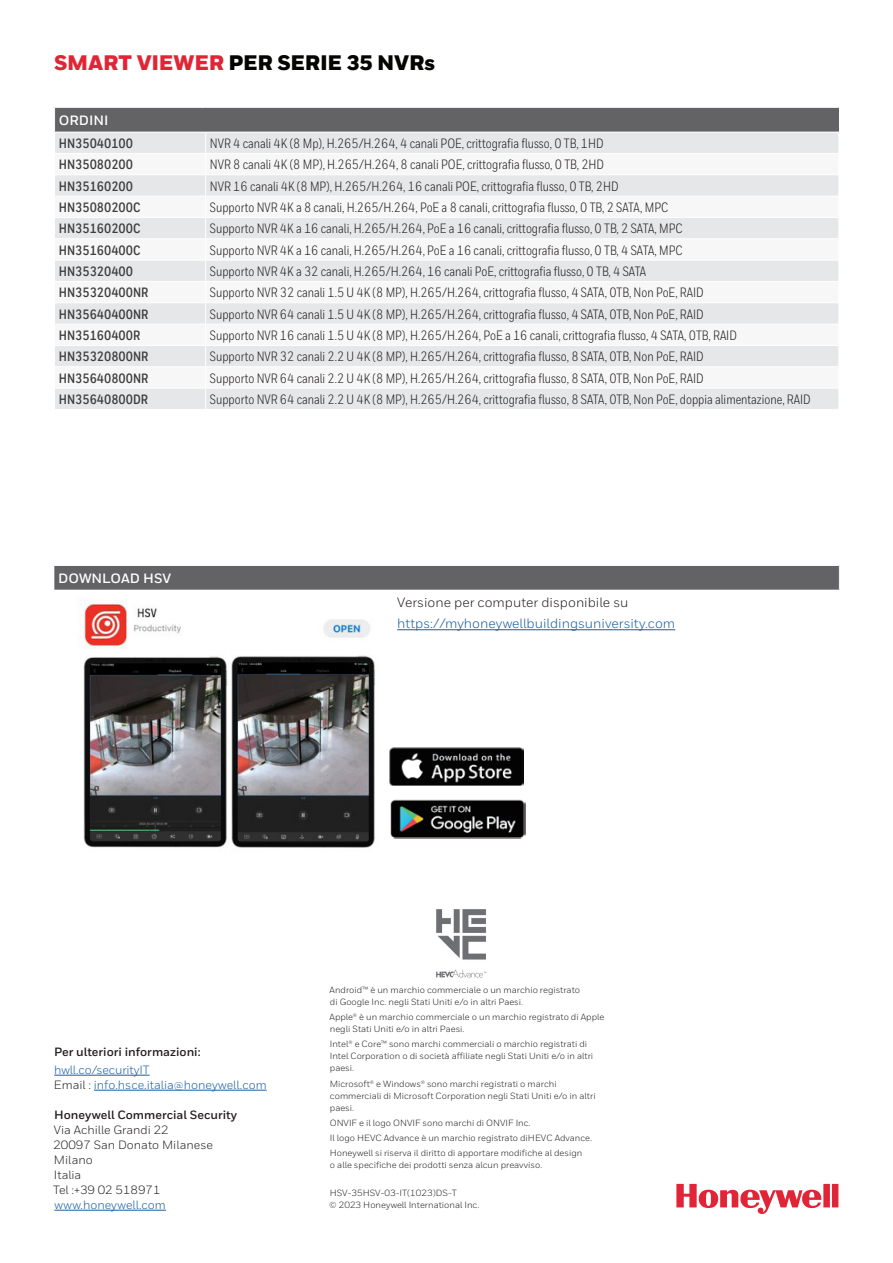
<style>
.page{position:relative;width:893px;height:1263px;background:#fff}
.page>*{position:absolute;margin:0;border:0;box-sizing:border-box;transform-origin:0 0}
.Subtitle__indent_for_50_40_title{font:900 21px "Honeywell Sans";letter-spacing:-.01em;color:#040503}
.Table__Body{font:13.5px "Honeywell Cond";color:#231f20}
.Table__Body__Bold__All_Cap{font:700 13.5px "Honeywell Cond";color:#3e3e3f}
.t1{font:13.5px "Honeywell Sans";color:#175d9e}
.t2{font:13.5px "Honeywell Sans";color:#231f20}
._18_Inside__Table_Subheading{font:700 13.5px "Honeywell Sans";color:#fff}
.Cover__Address_Block{font:12px "Honeywell Sans";color:#231f20}
._24_Back__Address_Block_Text{font:12px "Honeywell Sans";color:#175d9e}
.Cover__Address_Block-2{font:700 12px "Honeywell Sans";color:#231f20}
._23_Back__Address_Block_Heading{font:12px "Honeywell Sans";letter-spacing:-.01em;color:#175d9e}
._24_Back__Address_Block_Text-2{font:9px/12px "Honeywell Sans";color:#231f20}
.Cover__Copyright{font:9px "Honeywell Sans";color:#231f20}
.s1{color:#e22536}
.s2{color:#231f20}
.s3{font-family:"Adobe Song Std";font-weight:300}
</style>
<div class="page">
<div style="left:54px;top:565px;width:785px;height:25px;background:#636366"></div>
<svg style="left:839px;top:566px;width:1px;height:24px"></svg>
<hr style="left:53px;top:565px;width:787px;height:1px;background:#fff">
<hr style="left:397px;top:629px;width:278px;height:1px;background:#175d9e">
<img style="left:78px;top:599px;width:312px;height:249px">
<img style="left:390px;top:747px;width:133px;height:39px">
<img style="left:390px;top:799px;width:136px;height:40px">
<svg style="left:676px;top:1184px;width:162px;height:30px"></svg>
<img style="left:436px;top:909px;width:51px;height:69px">
<div style="left:55px;top:107px;width:784px;height:25px;background:#636366"></div>
<div style="left:55px;top:133px;width:783px;height:276px;background:#e6e7e9"></div>
<svg style="left:55px;top:154px;width:783px;height:234px"></svg>
<hr style="left:206px;top:174px;width:633px;height:1px;background:#fff">
<hr style="left:206px;top:196px;width:633px;height:1px;background:#fff">
<hr style="left:206px;top:217px;width:633px;height:1px;background:#fff">
<hr style="left:206px;top:238px;width:633px;height:1px;background:#fff">
<hr style="left:206px;top:260px;width:633px;height:1px;background:#fff">
<hr style="left:206px;top:281px;width:633px;height:1px;background:#fff">
<hr style="left:206px;top:302px;width:633px;height:1px;background:#fff">
<hr style="left:206px;top:324px;width:633px;height:1px;background:#fff">
<hr style="left:206px;top:345px;width:633px;height:1px;background:#fff">
<hr style="left:206px;top:366px;width:633px;height:1px;background:#fff">
<hr style="left:206px;top:388px;width:633px;height:1px;background:#fff">
<hr style="left:54px;top:107px;width:152px;height:1px;background:#fff">
<hr style="left:206px;top:107px;width:633px;height:1px;background:#fff">
<hr style="left:206px;top:153px;width:633px;height:1px;background:#fff">
<hr style="left:54px;top:153px;width:152px;height:1px;background:#fff">
<hr style="left:54px;top:174px;width:152px;height:1px;background:#fff">
<hr style="left:54px;top:196px;width:152px;height:1px;background:#fff">
<hr style="left:54px;top:217px;width:152px;height:1px;background:#fff">
<hr style="left:54px;top:238px;width:152px;height:1px;background:#fff">
<hr style="left:54px;top:260px;width:152px;height:1px;background:#fff">
<hr style="left:54px;top:281px;width:152px;height:1px;background:#fff">
<hr style="left:54px;top:302px;width:152px;height:1px;background:#fff">
<hr style="left:54px;top:324px;width:152px;height:1px;background:#fff">
<hr style="left:54px;top:345px;width:152px;height:1px;background:#fff">
<hr style="left:54px;top:366px;width:152px;height:1px;background:#fff">
<hr style="left:54px;top:388px;width:152px;height:1px;background:#fff">
<svg style="left:205px;top:133px;width:1px;height:276px"></svg>
<hr style="left:54px;top:1075px;width:96px;height:1px;background:#175d9e">
<hr style="left:94px;top:1090px;width:173px;height:1px;background:#175d9e">
<hr style="left:54px;top:1210px;width:112px;height:1px;background:#175d9e">
<p class="Subtitle__indent_for_50_40_title" style="left:54px;top:50px;width:382px"><span class="s1">SMART VIEWER</span> PER SERIE 35 NVRs</p>
<p class="_18_Inside__Table_Subheading" style="left:59px;top:112px;width:51px">ORDINI</p>
<p class="Table__Body__Bold__All_Cap" style="left:59px;top:135px;width:76px">HN35040100</p>
<p class="Table__Body" style="left:210px;top:135px;width:395px">NVR 4 canali 4K (8 Mp), H.265/H.264, 4 canali POE, crittografia flusso, 0 TB, 1HD</p>
<p class="Table__Body__Bold__All_Cap" style="left:59px;top:156px;width:76px">HN35080200</p>
<p class="Table__Body" style="left:210px;top:157px;width:396px">NVR 8 canali 4K (8 MP), H.265/H.264, 8 canali POE, crittografia flusso, 0 TB, 2HD</p>
<p class="Table__Body__Bold__All_Cap" style="left:59px;top:178px;width:76px">HN35160200</p>
<p class="Table__Body" style="left:210px;top:178px;width:410px">NVR 16 canali 4K (8 MP), H.265/H.264, 16 canali POE, crittografia flusso, 0 TB, 2HD</p>
<p class="Table__Body__Bold__All_Cap" style="left:59px;top:199px;width:83px">HN35080200C</p>
<p class="Table__Body" style="left:210px;top:199px;width:460px">Supporto NVR 4K a 8 canali, H.265/H.264, PoE a 8 canali, crittografia flusso, 0 TB, 2 SATA, MPC</p>
<p class="Table__Body__Bold__All_Cap" style="left:59px;top:220px;width:83px">HN35160200C</p>
<p class="Table__Body" style="left:210px;top:221px;width:474px">Supporto NVR 4K a 16 canali, H.265/H.264, PoE a 16 canali, crittografia flusso, 0 TB, 2 SATA, MPC</p>
<p class="Table__Body__Bold__All_Cap" style="left:59px;top:242px;width:83px">HN35160400C</p>
<p class="Table__Body" style="left:210px;top:242px;width:474px">Supporto NVR 4K a 16 canali, H.265/H.264, PoE a 16 canali, crittografia flusso, 0 TB, 4 SATA, MPC</p>
<p class="Table__Body__Bold__All_Cap" style="left:59px;top:263px;width:76px">HN35320400</p>
<p class="Table__Body" style="left:210px;top:263px;width:438px">Supporto NVR 4K a 32 canali, H.265/H.264, 16 canali PoE, crittografia flusso, 0 TB, 4 SATA</p>
<p class="Table__Body__Bold__All_Cap" style="left:59px;top:284px;width:91px">HN35320400NR</p>
<p class="Table__Body" style="left:210px;top:285px;width:495px">Supporto NVR 32 canali 1.5 U 4K (8 MP), H.265/H.264, crittografia flusso, 4 SATA, 0TB, Non PoE, RAID</p>
<p class="Table__Body__Bold__All_Cap" style="left:59px;top:306px;width:91px">HN35640400NR</p>
<p class="Table__Body" style="left:210px;top:306px;width:495px">Supporto NVR 64 canali 1.5 U 4K (8 MP), H.265/H.264, crittografia flusso, 4 SATA, 0TB, Non PoE, RAID</p>
<p class="Table__Body__Bold__All_Cap" style="left:59px;top:327px;width:83px">HN35160400R</p>
<p class="Table__Body" style="left:210px;top:327px;width:528px">Supporto NVR 16 canali 1.5 U 4K (8 MP), H.265/H.264, PoE a 16 canali, crittografia flusso, 4 SATA, 0TB, RAID</p>
<p class="Table__Body__Bold__All_Cap" style="left:59px;top:348px;width:91px">HN35320800NR</p>
<p class="Table__Body" style="left:210px;top:349px;width:495px">Supporto NVR 32 canali 2.2 U 4K (8 MP), H.265/H.264, crittografia flusso, 8 SATA, 0TB, Non PoE, RAID</p>
<p class="Table__Body__Bold__All_Cap" style="left:59px;top:370px;width:91px">HN35640800NR</p>
<p class="Table__Body" style="left:210px;top:370px;width:495px">Supporto NVR 64 canali 2.2 U 4K (8 MP), H.265/H.264, crittografia flusso, 8 SATA, 0TB, Non PoE, RAID</p>
<p class="Table__Body__Bold__All_Cap" style="left:59px;top:391px;width:91px">HN35640800DR</p>
<p class="Table__Body" style="left:210px;top:391px;width:602px">Supporto NVR 64 canali 2.2 U 4K (8 MP), H.265/H.264, crittografia flusso, 8 SATA, 0TB, Non PoE, doppia alimentazione, RAID</p>
<p class="_18_Inside__Table_Subheading" style="left:58px;top:570px;width:115px">DOWNLOAD HSV</p>
<p class="t2" style="left:397px;top:594px;width:233px">Versione per computer disponibile su</p>
<p class="t1" style="left:397px;top:616px;width:280px">https://myhoneywellbuildingsuniversity.com</p>
<p class="Cover__Address_Block-2" style="left:54px;top:1044px;width:148px">Per ulteriori informazioni:</p>
<p class="_23_Back__Address_Block_Heading" style="left:54px;top:1063px;width:97px">hwll.co/securityIT</p>
<p class="_24_Back__Address_Block_Text" style="left:54px;top:1078px;width:214px"><span class="s2">Email :</span> info.hsce.italia@honeywell.com</p>
<p class="Cover__Address_Block-2" style="left:54px;top:1107px;width:185px">Honeywell Commercial Security</p>
<p class="Cover__Address_Block" style="left:54px;top:1123px;width:116px">Via Achille Grandi 22</p>
<p class="Cover__Address_Block" style="left:53px;top:1138px;width:161px">20097 San Donato Milanese</p>
<p class="Cover__Address_Block" style="left:54px;top:1153px;width:40px">Milano</p>
<p class="Cover__Address_Block" style="left:54px;top:1168px;width:29px">Italia</p>
<p class="Cover__Address_Block" style="left:53px;top:1183px;width:109px">Tel :+39 02 518971</p>
<p class="_24_Back__Address_Block_Text" style="left:54px;top:1198px;width:113px">www.honeywell.com</p>
<p class="_24_Back__Address_Block_Text-2" style="left:330px;top:984px;width:252px">Android™ è un marchio commerciale o un marchio registrato di Google Inc. negli Stati Uniti e/o in altri Paesi.</p>
<p class="_24_Back__Address_Block_Text-2" style="left:330px;top:1011px;width:276px">Apple® è un marchio commerciale o un marchio registrato di Apple negli Stati Uniti e/o in altri Paesi.</p>
<p class="_24_Back__Address_Block_Text-2" style="left:330px;top:1038px;width:265px">Intel® e Core™ sono marchi commerciali o marchio registrati di<br>Intel Corporation o di società affiliate negli Stati Uniti e/o in altri paesi.</p>
<p class="_24_Back__Address_Block_Text-2" style="left:330px;top:1077px;width:267px">Microsoft® e Windows® sono marchi registrati o marchi commerciali di Microsoft Corporation negli Stati Uniti e/o in altri paesi.</p>
<p class="_24_Back__Address_Block_Text-2" style="left:330px;top:1117px;width:202px">ONVIF e il logo ONVIF sono marchi di ONVIF Inc.</p>
<p class="_24_Back__Address_Block_Text-2" style="left:330px;top:1132px;width:264px">Il logo HEVC Advance è un marchio registrato diHEVC Advance<span class="s3">.</span></p>
<p class="_24_Back__Address_Block_Text-2" style="left:330px;top:1147px;width:254px">Honeywell si riserva il diritto di apportare modifiche al design o alle specifiche dei prodotti senza alcun preavviso.</p>
<p class="Cover__Copyright" style="left:330px;top:1187px;width:129px">HSV-35HSV-03-IT(1023)DS-T</p>
<p class="Cover__Copyright" style="left:329px;top:1199px;width:152px">© 2023 Honeywell International Inc.</p>
</div>
